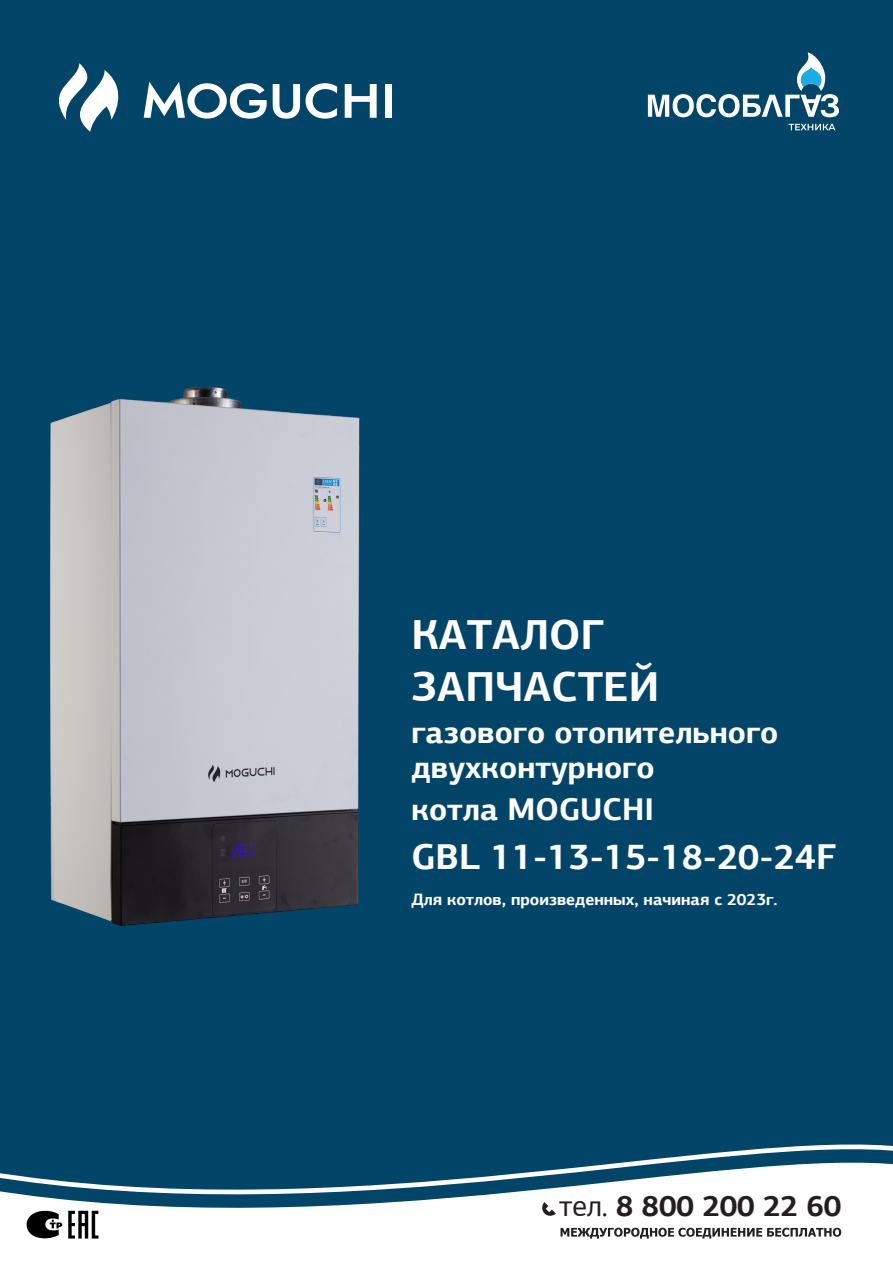
<style>
.page{position:relative;width:893px;height:1263px;background:#024568}
.page>*{position:absolute;margin:0;border:0;box-sizing:border-box;transform-origin:0 0}
.Основной_текст{font:700 42px "PF Agora Sans Pro";color:#fff}
.Основной_текст-2{font:700 36px "PF Agora Sans Pro";color:#fff}
.Основной_текст-3{font:700 31.5px/35.7px "PF Agora Sans Pro";color:#fff}
.Основной_текст-4{font:700 30px "PF Agora Sans Pro";letter-spacing:-.01em;color:#231f20}
.Основной_текст-5{font:700 16.5px "PF Agora Sans Pro";color:#fff}
.s1{font-weight:400}
</style>
<div class="page">
<svg style="left:58px;top:63px;width:61px;height:69px"></svg>
<svg style="left:273px;top:84px;width:27px;height:35px"></svg>
<svg style="left:306px;top:83px;width:31px;height:36px"></svg>
<svg style="left:345px;top:84px;width:32px;height:34px"></svg>
<div style="left:385px;top:84px;width:7px;height:34px;background:#fff"></div>
<svg style="left:144px;top:82px;width:123px;height:37px"></svg>
<svg style="left:648px;top:52px;width:191px;height:65px"></svg>
<svg style="left:789px;top:124px;width:46px;height:6px"></svg>
<img style="left:50px;top:387px;width:310px;height:539px">
<svg style="left:0;top:1145px;width:893px;height:118px;fill:#fff"></svg>
<svg style="left:25px;top:1210px;width:37px;height:29px"></svg>
<svg style="left:68px;top:1211px;width:30px;height:27px"></svg>
<svg style="left:560px;top:1228px;width:281px;height:10px;background:#979596"></svg>
<svg style="left:541px;top:1202px;width:15px;height:14px"></svg>
<p class="Основной_текст" style="left:411px;top:608px;width:195px">КАТАЛОГ</p>
<p class="Основной_текст" style="left:411px;top:660px;width:249px">ЗАПЧАСТЕЙ</p>
<p class="Основной_текст-3" style="left:411px;top:714px;width:368px">газового отопительного двухконтурного</p>
<p class="Основной_текст-3" style="left:411px;top:791px;width:244px">котла MOGUCHI</p>
<p class="Основной_текст-2" style="left:411px;top:834px;width:427px">GBL 11-13-15-18-20-24F</p>
<p class="Основной_текст-5" style="left:411px;top:889px;width:368px">Для котлов, произведенных, начиная с 2023г.</p>
<p class="Основной_текст-4" style="left:559px;top:1186px;width:284px"><span class="s1">тел.</span> 8 800 200 22 60</p>
</div>
